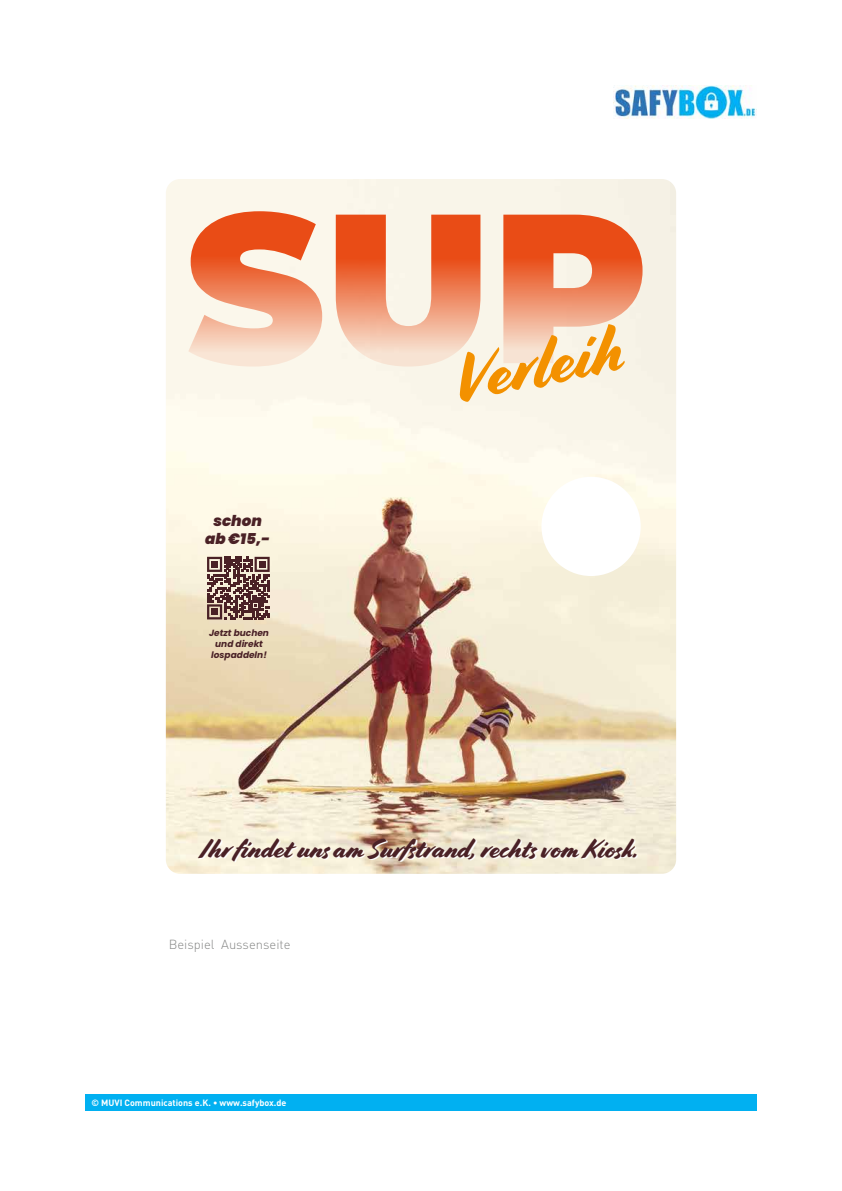
<style>
.page{position:relative;width:842px;height:1191px;background:#fff}
.page>*{position:absolute;margin:0;border:0;box-sizing:border-box;transform-origin:0 0}
.t1{font:66.8px "Cortado";color:#f39100}
.t2{font:26.6px "Cortado";color:#4a2126}
.t3{font:italic 900 15px/18px "Poppins";color:#4a2126;text-align:center}
.t4{font:300 13px "DINOT";color:#868786}
.t5{font:700 9px "DINOT";color:#fff}
.t6{font:italic 700 9px/10.8px "Poppins";color:#4a2126;text-align:center}
</style>
<div class="page">
<img style="left:614px;top:85px;width:143px;height:33px">
<div style="left:85px;top:1094px;width:672px;height:17px;background:#01b0f1"></div>
<img style="left:166px;top:179px;width:510px;height:694px">
<svg style="left:188px;top:211px;width:134px;height:155px;background:#f3ac8e"></svg>
<svg style="left:336px;top:215px;width:144px;height:151px;background:#f1a98a"></svg>
<svg style="left:503px;top:215px;width:139px;height:148px;background:#ef9d7b"></svg>
<svg style="left:207px;top:557px;width:63px;height:62px;background:#846662"></svg>
<div style="left:211px;top:608px;width:7px;height:7px;background:#4a2126"></div>
<p class="t3" style="left:205px;top:512px;width:66px">schon ab €15,-</p>
<p class="t6" style="left:209px;top:627px;width:61px">Jetzt buchen und direkt lospaddeln!</p>
<h1 class="t1" style="left:444px;top:342px;width:176px;rotate:-11deg">Verleih</h1>
<p class="t2" style="left:200px;top:833px;width:441px">Ihr findet uns am Surfstrand, rechts vom Kiosk.</p>
<p class="t4" style="left:169px;top:935px;width:123px">Beispiel Aussenseite</p>
<p class="t5" style="left:91px;top:1096px;width:197px">© MUVI Communications e.K. • www.safybox.de</p>
</div>
